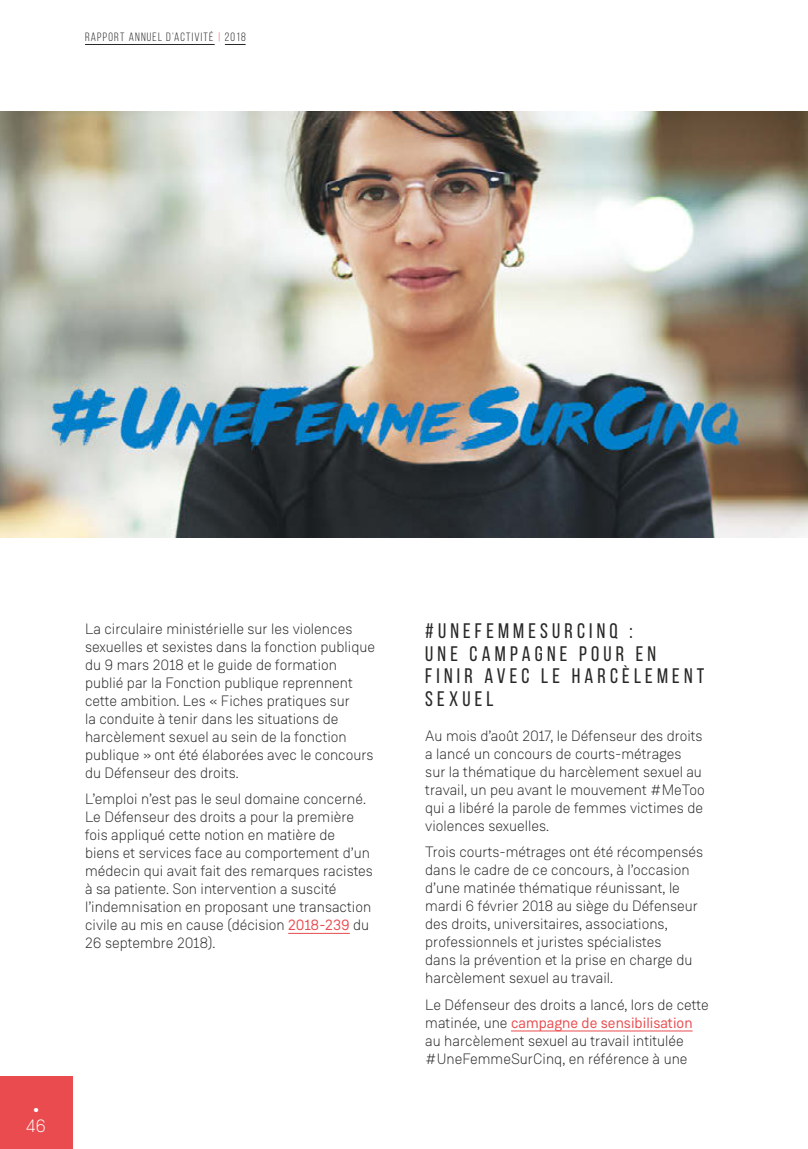
<style>
.page{position:relative;width:808px;height:1149px;background:#fff}
.page>*{position:absolute;margin:0;border:0;box-sizing:border-box;transform-origin:0 0}
.t1{font:21px/22.5px "Bebas Neue";letter-spacing:.2em;color:#282827}
.t2{font:300 18px "Weissenhof Grotesk";color:#fff}
.t3{font:900 18px "Mirador";color:#fff}
.t4{font:300 15px/18px "Weissenhof Grotesk";color:#282827}
.t5{font:12px "Bebas Neue";letter-spacing:.1em;color:#282827}
.s1{color:#e94b4e}
.s2{font-weight:400;color:#e94b4e}
</style>
<div class="page">
<hr style="left:85px;top:44px;width:130px;height:1px;background:#282827">
<svg style="left:225px;top:44px;width:21px;height:1px"></svg>
<hr style="left:288px;top:932px;width:62px;height:1px;background:#e94b4e">
<hr style="left:511px;top:1030px;width:181px;height:1px;background:#e94b4e">
<img style="left:0;top:112px;width:808px;height:425px">
<div style="left:0;top:1076px;width:72px;height:72px;background:#e94b4e"></div>
<p class="t5" style="left:85px;top:31px;width:162px">RAPPORT ANNUEL D’ACTIVITÉ <span class="s1">|</span> 2018</p>
<p class="t4" style="left:85px;top:619px;width:292px">La circulaire ministérielle sur les violences sexuelles et sexistes dans la fonction publique du 9 mars 2018 et le guide de formation publié par la Fonction publique reprennent cette ambition. Les « Fiches pratiques sur<br>la conduite à tenir dans les situations de harcèlement sexuel au sein de la fonction publique » ont été élaborées avec le concours du Défenseur des droits.</p>
<p class="t4" style="left:85px;top:789px;width:289px">L’emploi n’est pas le seul domaine concerné.<br>Le Défenseur des droits a pour la première fois appliqué cette notion en matière de biens et services face au comportement d’un médecin qui avait fait des remarques racistes à sa patiente. Son intervention a suscité l’indemnisation en proposant une transaction civile au mis en cause (décision <span class="s2">2018-239</span> du 26 septembre 2018).</p>
<p class="t3" style="left:34px;top:1094px;width:6px">.</p>
<p class="t2" style="left:26px;top:1114px;width:22px">46</p>
<h3 class="t1" style="left:425px;top:619px;width:281px">#UNEFEMMESURCINQ :<br>UNE CAMPAGNE POUR EN<br>FINIR AVEC LE HARCÈLEMENT<br>SEXUEL</h3>
<p class="t4" style="left:425px;top:726px;width:281px">Au mois d’août 2017, le Défenseur des droits a lancé un concours de courts-métrages sur la thématique du harcèlement sexuel au travail, un peu avant le mouvement #MeToo qui a libéré la parole de femmes victimes de violences sexuelles.</p>
<p class="t4" style="left:425px;top:842px;width:279px">Trois courts-métrages ont été récompensés dans le cadre de ce concours, à l’occasion d’une matinée thématique réunissant, le mardi 6 février 2018 au siège du Défenseur des droits, universitaires, associations, professionnels et juristes spécialistes<br>dans la prévention et la prise en charge du harcèlement sexuel au travail.</p>
<p class="t4" style="left:425px;top:995px;width:285px">Le Défenseur des droits a lancé, lors de cette matinée, une <span class="s2">campagne de sensibilisation </span>au harcèlement sexuel au travail intitulée #UneFemmeSurCinq, en référence à une</p>
</div>
